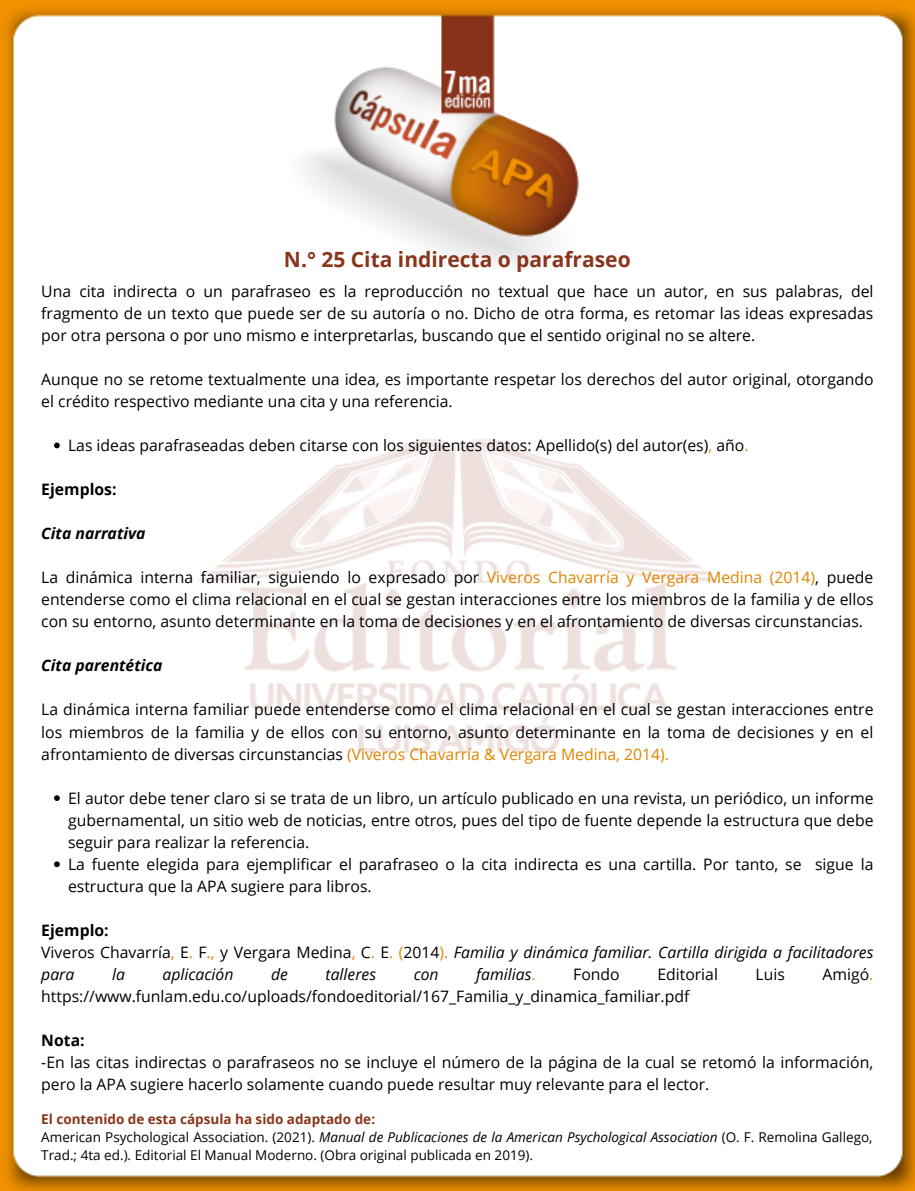
<style>
.page{position:relative;width:915px;height:1191px;background:#fff}
.page>*{position:absolute;margin:0;border:0;box-sizing:border-box;transform-origin:0 0}
.t1{font:700 21px "Open Sans";color:#88351b}
.t2{font:15.75px/22px "Open Sans";color:#000}
.t3{font:italic 15.75px/22px "Open Sans";color:#000}
.t4{font:italic 700 15.75px "Open Sans";color:#000}
.t5{font:700 15.75px "Open Sans";color:#000}
.t6{font:13.5px/18px "Open Sans";color:#000}
.s1{color:#df8601}
.s2{font-weight:700;font-style:normal}
.s3{font-style:normal}
.s4{font-style:normal;color:#df8601}
.s5{font-weight:700;color:#88351b}
.s6{font-style:italic}
</style>
<div class="page">
<img style="left:0;top:0;width:915px;height:1190px">
<svg style="left:54px;top:442px;width:6px;height:6px"></svg>
<svg style="left:54px;top:795px;width:6px;height:5px"></svg>
<svg style="left:54px;top:861px;width:6px;height:6px"></svg>
<h1 class="t1" style="left:284px;top:245px;width:348px">N.° 25 Cita indirecta o parafraseo</h1>
<p class="t2" style="left:41px;top:279px;width:833px;text-align:justify">Una cita indirecta o un parafraseo es la reproducción no textual que hace un autor, en sus palabras, del fragmento de un texto que puede ser de su autoría o no. Dicho de otra forma, es retomar las ideas expresadas por otra persona o por uno mismo e interpretarlas, buscando que el sentido original no se altere.</p>
<p class="t2" style="left:41px;top:367px;width:834px">Aunque no se retome textualmente una idea, es importante respetar los derechos del autor original, otorgando el crédito respectivo mediante una cita y una referencia.</p>
<p class="t2" style="left:68px;top:434px;width:682px">Las ideas parafraseadas deben citarse con los siguientes datos: Apellido(s) del autor(es)<span class="s1">,</span> año<span class="s1">.</span></p>
<p class="t5" style="left:41px;top:478px;width:77px">Ejemplos:</p>
<p class="t4" style="left:41px;top:522px;width:106px">Cita narrativa</p>
<p class="t2" style="left:41px;top:566px;width:833px;text-align:justify">La dinámica interna familiar, siguiendo lo expresado por <span class="s1">Viveros Chavarría y Vergara Medina (2014)</span>, puede entenderse como el clima relacional en el cual se gestan interacciones entre los miembros de la familia y de ellos con su entorno, asunto determinante en la toma de decisiones y en el afrontamiento de diversas circunstancias.</p>
<p class="t4" style="left:41px;top:654px;width:123px">Cita parentética</p>
<p class="t2" style="left:41px;top:698px;width:833px;text-align:justify">La dinámica interna familiar puede entenderse como el clima relacional en el cual se gestan interacciones entre los miembros de la familia y de ellos con su entorno, asunto determinante en la toma de decisiones y en el afrontamiento de diversas circunstancias <span class="s1">(Viveros Chavarría &amp; Vergara Medina, 2014).</span></p>
<p class="t2" style="left:68px;top:786px;width:807px">El autor debe tener claro si se trata de un libro, un artículo publicado en una revista, un periódico, un informe gubernamental, un sitio web de noticias, entre otros, pues del tipo de fuente depende la estructura que debe seguir para realizar la referencia.<br>La fuente elegida para ejemplificar el parafraseo o la cita indirecta es una cartilla. Por tanto, se sigue la estructura que la APA sugiere para libros.</p>
<p class="t3" style="left:41px;top:918px;width:833px"><span class="s2">Ejemplo:<br></span><span class="s3">Viveros Chavarría</span><span class="s4">,</span> <span class="s3">E</span><span class="s4">.</span> <span class="s3">F</span><span class="s4">.,</span> <span class="s3">y Vergara Medina</span><span class="s4">,</span> <span class="s3">C</span><span class="s4">.</span> <span class="s3">E</span><span class="s4">. (</span><span class="s3">2014</span><span class="s4">).</span> Familia y dinámica familiar. Cartilla dirigida a facilitadores para</p>
<p class="t3" style="left:112px;top:962px;width:14px">la</p>
<p class="t3" style="left:162px;top:962px;width:72px">aplicación</p>
<p class="t3" style="left:271px;top:962px;width:18px">de</p>
<p class="t3" style="left:325px;top:962px;width:52px">talleres</p>
<p class="t3" style="left:414px;top:962px;width:27px">con</p>
<p class="t3" style="left:476px;top:962px;width:61px">familias<span class="s4">.</span></p>
<p class="t2" style="left:573px;top:962px;width:48px">Fondo</p>
<p class="t2" style="left:657px;top:962px;width:62px">Editorial</p>
<p class="t2" style="left:755px;top:962px;width:31px">Luis</p>
<p class="t2" style="left:822px;top:962px;width:52px">Amigó<span class="s1">.</span></p>
<p class="t2" style="left:41px;top:984px;width:649px">https://www.funlam.edu.co/uploads/fondoeditorial/167_Familia_y_dinamica_familiar.pdf</p>
<p class="t5" style="left:41px;top:1029px;width:45px">Nota:</p>
<p class="t2" style="left:41px;top:1050px;width:833px">-En las citas indirectas o parafraseos no se incluye el número de la página de la cual se retomó la información, pero la APA sugiere hacerlo solamente cuando puede resultar muy relevante para el lector.</p>
<p class="t6" style="left:41px;top:1109px;width:832px"><span class="s5">El contenido de esta cápsula ha sido adaptado de:<br></span>American Psychological Association. (2021). <span class="s6">Manual de Publicaciones de la American Psychological Association</span> (O. F. Remolina Gallego,<br>Trad.; 4ta ed.). Editorial El Manual Moderno. (Obra original publicada en 2019).</p>
</div>
